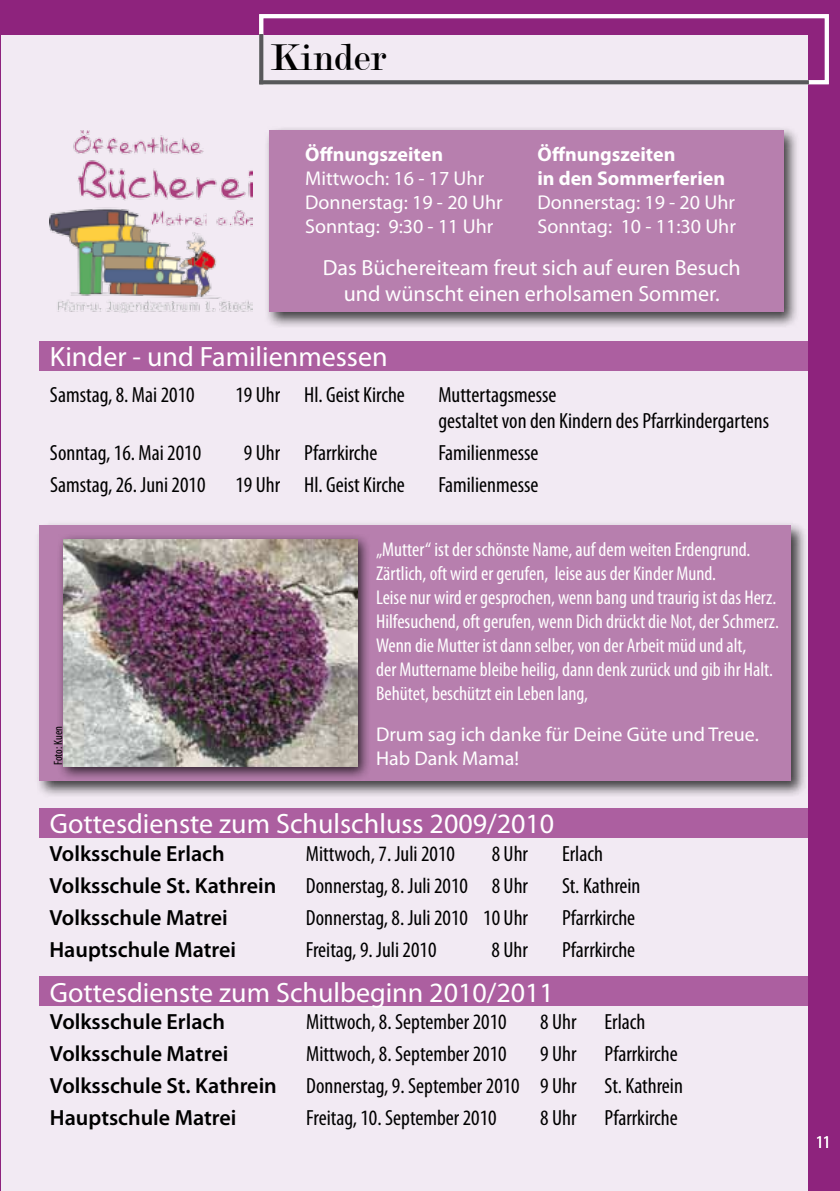
<style>
.page{position:relative;width:840px;height:1191px;background:#fff}
.page>*{position:absolute;margin:0;border:0;box-sizing:border-box;transform-origin:0 0}
.t1{font:40px "Modern";color:#000}
.t2{font:28px "Myriad Pro";color:#fff}
.t3{font:condensed 22px/26.4px "Myriad Pro";color:#000}
.t4{font:600 22px "Myriad Pro";color:#000}
.t5{font:22px/26.4px "Myriad Pro";color:#fff;text-align:center}
.t6{font:condensed 20px/24px "Myriad Pro";color:#fff}
.t7{font:20px/24px "Myriad Pro";color:#fff}
.t8{font:700 20px/24px "Myriad Pro";color:#fff}
.t9{font:condensed 18px "Myriad Pro";color:#fff}
.t10{font:condensed 12px "Myriad Pro";letter-spacing:-.005em;color:#000}
</style>
<div class="page">
<div style="left:0;top:34px;width:808px;height:1157px;background:#f2eaf3"></div>
<div style="left:0;top:0;width:839px;height:34px;background:#8e237d"></div>
<div style="left:808px;top:0;width:31px;height:1191px;background:#8e237d"></div>
<div style="left:259px;top:14px;width:569px;height:70px;border:4px solid #fff"></div>
<svg style="left:263px;top:80px;width:545px;height:4px;background:#5f5f61"></svg>
<svg style="left:259px;top:34px;width:4px;height:50px"></svg>
<div style="left:264px;top:125px;width:536px;height:204px;background:#000;opacity:.75"></div>
<div style="left:269px;top:130px;width:513px;height:182px;background:#b77fae"></div>
<img style="left:50px;top:130px;width:202px;height:182px">
<div style="left:40px;top:341px;width:799px;height:29px;background:#ac5fa0"></div>
<div style="left:40px;top:808px;width:799px;height:29px;background:#ac5fa0"></div>
<div style="left:40px;top:977px;width:799px;height:29px;background:#ac5fa0"></div>
<div style="left:35px;top:520px;width:772px;height:278px;background:#000;opacity:.75"></div>
<div style="left:40px;top:525px;width:750px;height:256px;background:#b77fae"></div>
<div style="left:57px;top:532px;width:314px;height:249px;background:#000;opacity:.75"></div>
<img style="left:63px;top:539px;width:294px;height:227px">
<h1 class="t1" style="left:270px;top:38px;width:117px">Kinder</h1>
<p class="t8" style="left:305px;top:141px;width:139px">Öffnungszeiten</p>
<p class="t7" style="left:305px;top:166px;width:199px">Mittwoch: 16 - 17 Uhr<br>Donnerstag: 19 - 20 Uhr<br>Sonntag: 9:30 - 11 Uhr</p>
<p class="t8" style="left:537px;top:141px;width:189px">Öffnungszeiten<br>in den Sommerferien</p>
<p class="t7" style="left:537px;top:190px;width:200px">Donnerstag: 19 - 20 Uhr<br>Sonntag: 10 - 11:30 Uhr</p>
<p class="t5" style="left:322px;top:254px;width:419px">Das Büchereiteam freut sich auf euren Besuch und wünscht einen erholsamen Sommer.</p>
<p class="t2" style="left:50px;top:340px;width:339px">Kinder - und Familienmessen</p>
<p class="t3" style="left:50px;top:381px;width:146px">Samstag, 8. Mai 2010</p>
<p class="t3" style="left:235px;top:381px;width:171px">19 Uhr Hl. Geist Kirche</p>
<p class="t3" style="left:438px;top:381px;width:332px">Muttertagsmesse<br>gestaltet von den Kindern des Pfarrkindergartens</p>
<p class="t3" style="left:50px;top:439px;width:153px">Sonntag, 16. Mai 2010</p>
<p class="t3" style="left:244px;top:439px;width:135px">9 Uhr Pfarrkirche</p>
<p class="t3" style="left:438px;top:439px;width:101px">Familienmesse</p>
<p class="t3" style="left:50px;top:472px;width:157px">Samstag, 26. Juni 2010</p>
<p class="t3" style="left:235px;top:472px;width:171px">19 Uhr Hl. Geist Kirche</p>
<p class="t3" style="left:438px;top:472px;width:101px">Familienmesse</p>
<p class="t10" style="left:51px;top:765px;width:40px;rotate:-90deg">Foto: Kuen</p>
<p class="t6" style="left:376px;top:537px;width:404px">„Mutter“ ist der schönste Name, auf dem weiten Erdengrund.<br>Zärtlich, oft wird er gerufen, leise aus der Kinder Mund.<br>Leise nur wird er gesprochen, wenn bang und traurig ist das Herz.<br>Hilfesuchend, oft gerufen, wenn Dich drückt die Not, der Schmerz.<br>Wenn die Mutter ist dann selber, von der Arbeit müd und alt,<br>der Muttername bleibe heilig, dann denk zurück und gib ihr Halt.<br>Behütet, beschützt ein Leben lang,</p>
<p class="t7" style="left:376px;top:722px;width:384px">Drum sag ich danke für Deine Güte und Treue.</p>
<p class="t7" style="left:376px;top:746px;width:144px">Hab Dank Mama!</p>
<p class="t2" style="left:50px;top:806px;width:505px">Gottesdienste zum Schulschluss 2009/2010</p>
<p class="t4" style="left:50px;top:839px;width:176px">Volksschule Erlach</p>
<p class="t3" style="left:306px;top:839px;width:151px">Mittwoch, 7. Juli 2010</p>
<p class="t3" style="left:491px;top:839px;width:38px">8 Uhr</p>
<p class="t3" style="left:561px;top:839px;width:42px">Erlach</p>
<p class="t4" style="left:49px;top:871px;width:228px">Volksschule St. Kathrein</p>
<p class="t3" style="left:305px;top:872px;width:224px">Donnerstag, 8. Juli 2010 8 Uhr</p>
<p class="t3" style="left:561px;top:872px;width:80px">St. Kathrein</p>
<p class="t4" style="left:49px;top:903px;width:180px">Volksschule Matrei</p>
<p class="t3" style="left:305px;top:904px;width:224px">Donnerstag, 8. Juli 2010 10 Uhr</p>
<p class="t3" style="left:561px;top:904px;width:75px">Pfarrkirche</p>
<p class="t4" style="left:49px;top:935px;width:188px">Hauptschule Matrei</p>
<p class="t3" style="left:305px;top:936px;width:132px">Freitag, 9. Juli 2010</p>
<p class="t3" style="left:491px;top:936px;width:38px">8 Uhr</p>
<p class="t3" style="left:561px;top:936px;width:75px">Pfarrkirche</p>
<p class="t2" style="left:50px;top:975px;width:505px">Gottesdienste zum Schulbeginn 2010/2011</p>
<p class="t4" style="left:50px;top:1007px;width:176px">Volksschule Erlach</p>
<p class="t3" style="left:306px;top:1008px;width:202px">Mittwoch, 8. September 2010</p>
<p class="t3" style="left:540px;top:1008px;width:38px">8 Uhr</p>
<p class="t3" style="left:604px;top:1008px;width:42px">Erlach</p>
<p class="t4" style="left:50px;top:1039px;width:180px">Volksschule Matrei</p>
<p class="t3" style="left:306px;top:1040px;width:202px">Mittwoch, 8. September 2010</p>
<p class="t3" style="left:540px;top:1040px;width:38px">9 Uhr</p>
<p class="t3" style="left:604px;top:1040px;width:75px">Pfarrkirche</p>
<p class="t4" style="left:50px;top:1071px;width:228px">Volksschule St. Kathrein</p>
<p class="t3" style="left:306px;top:1072px;width:272px">Donnerstag, 9. September 2010 9 Uhr</p>
<p class="t3" style="left:604px;top:1072px;width:80px">St. Kathrein</p>
<p class="t4" style="left:50px;top:1103px;width:188px">Hauptschule Matrei</p>
<p class="t3" style="left:306px;top:1104px;width:192px">Freitag, 10. September 2010</p>
<p class="t3" style="left:540px;top:1104px;width:38px">8 Uhr</p>
<p class="t3" style="left:604px;top:1104px;width:75px">Pfarrkirche</p>
<p class="t9" style="left:815px;top:1131px;width:15px">11</p>
</div>
